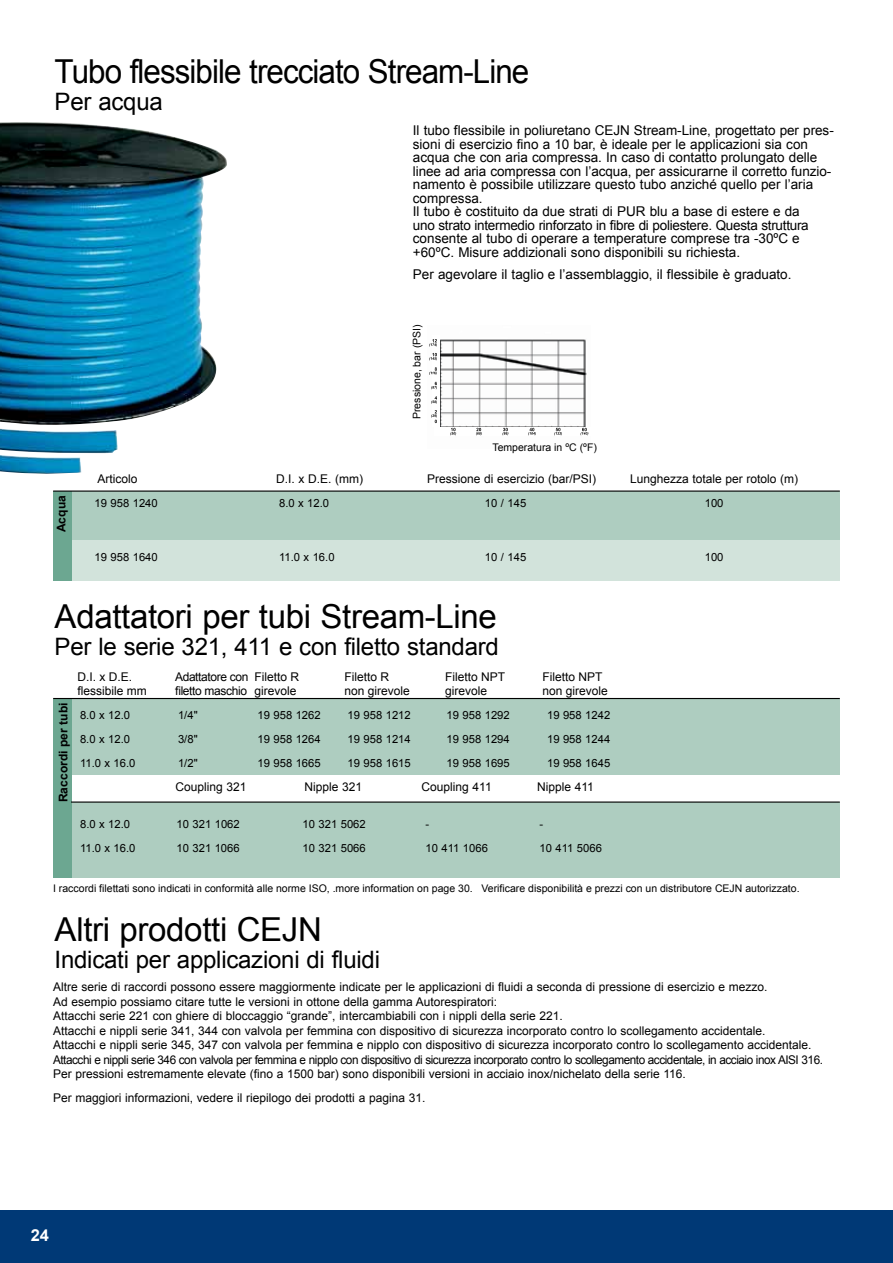
<style>
.page{position:relative;width:893px;height:1263px;background:#fff}
.page>*{position:absolute;margin:0;border:0;box-sizing:border-box;transform-origin:0 0}
.t1{font:33px "Arial";letter-spacing:-.01em;color:#000}
.t2{font:33px "Arial";letter-spacing:-.03em;color:#000;scale:.95 1}
.t3{font:24px "Arial";letter-spacing:-.01em;color:#000}
.t4{font:700 16.5px "Arial";color:#fff}
.t5{font:13.5px/13.5px "Arial";color:#000}
.t6{font:12px/14.4px "Arial";color:#000}
.t7{font:12px "Arial";letter-spacing:-.03em;color:#000}
.t8{font:700 12px "Arial";color:#000}
.t9{font:11.25px "Arial";color:#000}
.t10{font:10.5px "Arial";color:#000}
</style>
<div class="page">
<div style="left:0;top:1210px;width:893px;height:53px;background:#003976"></div>
<div style="left:63px;top:491px;width:777px;height:54px;background:#aecdc0"></div>
<div style="left:63px;top:540px;width:777px;height:40px;background:#d2e3db"></div>
<div style="left:53px;top:491px;width:19px;height:89px;background:#6ca791"></div>
<hr style="left:53px;top:491px;width:787px;height:1px;background:#000">
<img style="left:0;top:122px;width:227px;height:352px">
<div style="left:63px;top:699px;width:777px;height:75px;background:#aecdc0"></div>
<div style="left:63px;top:802px;width:777px;height:75px;background:#aecdc0"></div>
<div style="left:53px;top:699px;width:19px;height:178px;background:#6ca791"></div>
<hr style="left:53px;top:698px;width:787px;height:1px;background:#000">
<hr style="left:71px;top:802px;width:769px;height:1px;background:#000">
<img style="left:429px;top:339px;width:159px;height:97px">
<div style="left:432px;top:335px;width:7px;height:92px;background:#fff"></div>
<svg style="left:429px;top:339px;width:8px;height:8px"></svg>
<svg style="left:429px;top:353px;width:8px;height:7px"></svg>
<svg style="left:429px;top:367px;width:8px;height:8px"></svg>
<svg style="left:431px;top:382px;width:6px;height:7px"></svg>
<svg style="left:431px;top:396px;width:6px;height:8px"></svg>
<svg style="left:431px;top:410px;width:6px;height:13px"></svg>
<div style="left:434px;top:427px;width:158px;height:8px;background:#fff"></div>
<svg style="left:450px;top:428px;width:6px;height:7px"></svg>
<svg style="left:476px;top:428px;width:6px;height:7px"></svg>
<svg style="left:503px;top:428px;width:5px;height:7px"></svg>
<svg style="left:528px;top:428px;width:8px;height:7px"></svg>
<svg style="left:554px;top:428px;width:8px;height:7px"></svg>
<svg style="left:581px;top:428px;width:7px;height:7px"></svg>
<h1 class="t2" style="left:55px;top:50px;width:501px">Tubo flessibile trecciato Stream-Line</h1>
<h2 class="t3" style="left:55px;top:86px;width:110px">Per acqua</h2>
<p class="t5" style="left:413px;top:124px;width:422px">I l tubo flessibile in poliuretano CEJN Stream-Line, progettato per pres&shy;sioni di esercizio fino a 10 bar, è ideale per le applicazioni sia con acqua che con aria compressa. I n caso di contatto prolungato delle linee ad aria compressa con l’acqua, per assicurarne il corretto funzio&shy;namento è possibile utilizzare questo tubo anziché quello per l’aria compressa.<br>I l tubo è costituito da due strati di PUR blu a base di estere e da<br>uno strato intermedio rinforzato in fibre di poliestere. Questa struttura consente al tubo di operare a temperature comprese tra -30ºC e +60ºC. Misure addizionali sono disponibili su richiesta.</p>
<p class="t5" style="left:413px;top:267px;width:380px">Per agevolare il taglio e l’assemblaggio, il flessibile è graduato.</p>
<p class="t10" style="left:410px;top:419px;width:96px;rotate:-90deg">Pressione, bar (PSI )</p>
<p class="t10" style="left:492px;top:441px;width:106px">Temperatura in ºC (ºF)</p>
<p class="t8" style="left:53px;top:532px;width:39px;rotate:-90deg">Acqua</p>
<p class="t6" style="left:98px;top:471px;width:42px">Articolo</p>
<p class="t6" style="left:276px;top:471px;width:88px">D.I . x D.E. (mm)</p>
<p class="t6" style="left:427px;top:471px;width:192px">Pressione di esercizio (bar/PSI ) L</p>
<p class="t6" style="left:637px;top:471px;width:163px">unghezza totale per rotolo (m)</p>
<p class="t9" style="left:95px;top:495px;width:65px">19 958 1240</p>
<p class="t9" style="left:279px;top:495px;width:52px">8.0 x 12.0</p>
<p class="t9" style="left:485px;top:495px;width:43px">10 / 145</p>
<p class="t9" style="left:705px;top:495px;width:20px">100</p>
<p class="t9" style="left:95px;top:549px;width:65px">19 958 1640</p>
<p class="t9" style="left:279px;top:549px;width:57px">11.0 x 16.0</p>
<p class="t9" style="left:485px;top:549px;width:43px">10 / 145</p>
<p class="t9" style="left:705px;top:549px;width:20px">100</p>
<h1 class="t1" style="left:55px;top:595px;width:444px">Adattatori per tubi Stream-Line</h1>
<h2 class="t3" style="left:55px;top:631px;width:446px">Per le serie 321, 411 e con filetto standard</h2>
<p class="t6" style="left:78px;top:670px;width:56px">D.I. x D.E.</p>
<p class="t6" style="left:175px;top:670px;width:153px">Adattatore con F iletto R F</p>
<p class="t6" style="left:352px;top:670px;width:72px">iletto R F</p>
<p class="t6" style="left:452px;top:670px;width:78px">iletto N PT F</p>
<p class="t6" style="left:550px;top:670px;width:54px">iletto N PT</p>
<p class="t6" style="left:78px;top:683px;width:71px">flessibile mm</p>
<p class="t7" style="left:175px;top:682px;width:123px">filetto maschio girevole</p>
<p class="t6" style="left:345px;top:683px;width:67px">non girevole</p>
<p class="t6" style="left:445px;top:683px;width:44px">girevole</p>
<p class="t6" style="left:543px;top:683px;width:67px">non girevole</p>
<p class="t8" style="left:55px;top:802px;width:101px;rotate:-90deg">Raccordi per tubi</p>
<p class="t9" style="left:80px;top:708px;width:52px">8.0 x 12.0</p>
<p class="t9" style="left:178px;top:708px;width:21px">1/4"</p>
<p class="t9" style="left:258px;top:708px;width:65px">19 958 1262</p>
<p class="t9" style="left:348px;top:708px;width:65px">19 958 1212</p>
<p class="t9" style="left:447px;top:708px;width:65px">19 958 1292</p>
<p class="t9" style="left:547px;top:708px;width:65px">19 958 1242</p>
<p class="t9" style="left:80px;top:732px;width:52px">8.0 x 12.0</p>
<p class="t9" style="left:178px;top:732px;width:21px">3/8"</p>
<p class="t9" style="left:258px;top:732px;width:65px">19 958 1264</p>
<p class="t9" style="left:348px;top:732px;width:65px">19 958 1214</p>
<p class="t9" style="left:447px;top:732px;width:65px">19 958 1294</p>
<p class="t9" style="left:547px;top:732px;width:65px">19 958 1244</p>
<p class="t9" style="left:80px;top:756px;width:57px">11.0 x 16.0</p>
<p class="t9" style="left:178px;top:756px;width:21px">1/2"</p>
<p class="t9" style="left:258px;top:756px;width:65px">19 958 1665</p>
<p class="t9" style="left:348px;top:756px;width:65px">19 958 1615</p>
<p class="t9" style="left:447px;top:756px;width:65px">19 958 1695</p>
<p class="t9" style="left:547px;top:756px;width:65px">19 958 1645</p>
<p class="t6" style="left:176px;top:780px;width:105px">Coupling 321 N</p>
<p class="t6" style="left:313px;top:780px;width:51px">ipple 321</p>
<p class="t6" style="left:422px;top:780px;width:98px">Coupling 411 N</p>
<p class="t6" style="left:546px;top:780px;width:50px">ipple 411</p>
<p class="t9" style="left:80px;top:817px;width:52px">8.0 x 12.0</p>
<p class="t9" style="left:177px;top:817px;width:65px">10 321 1062</p>
<p class="t9" style="left:303px;top:817px;width:65px">10 321 5062</p>
<p class="t9" style="left:426px;top:817px;width:5px">-</p>
<p class="t9" style="left:540px;top:817px;width:5px">-</p>
<p class="t9" style="left:80px;top:841px;width:57px">11.0 x 16.0</p>
<p class="t9" style="left:177px;top:841px;width:65px">10 321 1066</p>
<p class="t9" style="left:303px;top:841px;width:65px">10 321 5066</p>
<p class="t9" style="left:426px;top:841px;width:64px">10 411 1066</p>
<p class="t9" style="left:540px;top:841px;width:64px">10 411 5066</p>
<p class="t10" style="left:53px;top:881px;width:748px">I raccordi filettati sono indicati in conformità alle norme I SO, .more information on page 30. Verificare disponibilità e prezzi con un distributore CEJN autorizzato.</p>
<h1 class="t1" style="left:55px;top:907px;width:264px">Altri prodotti CEJN</h1>
<h2 class="t3" style="left:55px;top:944px;width:327px">I ndicati per applicazioni di fluidi</h2>
<p class="t6" style="left:53px;top:980px;width:771px">Altre serie di raccordi possono essere maggiormente indicate per le applicazioni di fluidi a seconda di pressione di esercizio e mezzo.<br>Ad esempio possiamo citare tutte le versioni in ottone della gamma Autorespiratori:<br>Attacchi serie 221 con ghiere di bloccaggio “grande”, intercambiabili con i nippli della serie 221.<br>Attacchi e nippli serie 341, 344 con valvola per femmina con dispositivo di sicurezza incorporato contro lo scollegamento accidentale.<br>Attacchi e nippli serie 345, 347 con valvola per femmina e nipplo con dispositivo di sicurezza incorporato contro lo scollegamento accidentale.<br>Attacchi e nippli serie 346 con valvola per femmina e nipplo con dispositivo di sicurezza incorporato contro lo scollegamento accidentale, in acciaio inox AI SI 316.<br>Per pressioni estremamente elevate (fino a 1500 bar) sono disponibili versioni in acciaio inox/nichelato della serie 116.</p>
<p class="t6" style="left:53px;top:1090px;width:374px">Per maggiori informazioni, vedere il riepilogo dei prodotti a pagina 31.</p>
<h3 class="t4" style="left:31px;top:1224px;width:20px">24</h3>
</div>
